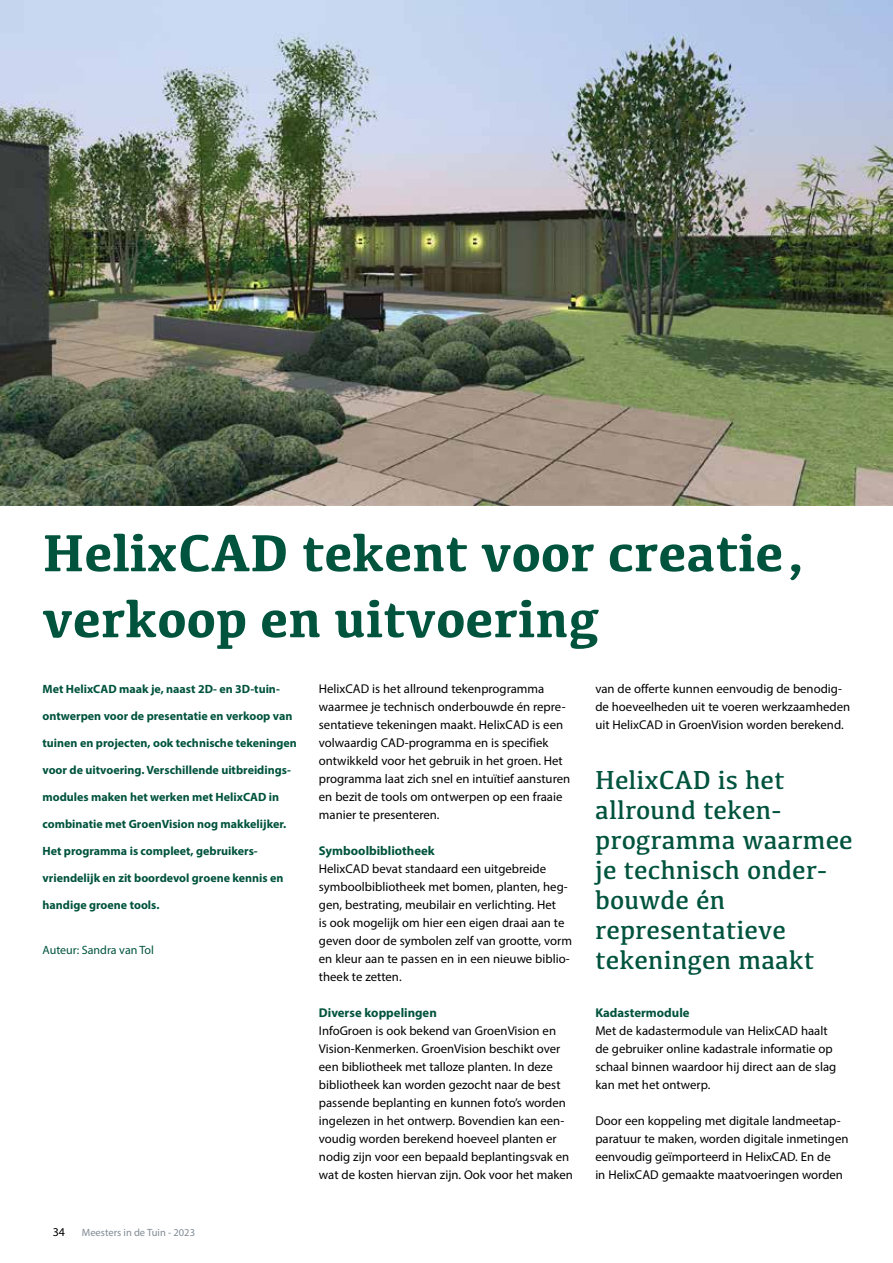
<style>
.page{position:relative;width:893px;height:1263px;background:#fff}
.page>*{position:absolute;margin:0;border:0;box-sizing:border-box;transform-origin:0 0}
.t1{font:700 54px/66px "Kefa";color:#00533d}
.t2{font:27px/30px "Kefa";color:#00533d}
.t3{font:12.75px/18px "Myriad Pro";color:#000}
.t4{font:700 12.75px "Myriad Pro";color:#00533d}
.t5{font:700 12px "Myriad Pro";color:#00533d}
.t6{font:12px "Myriad Pro";color:#00533d}
.t7{font:12px "Myriad Pro";color:#000}
.t8{font:10.5px "Myriad Pro";color:#808b94}
</style>
<div class="page">
<img style="left:0;top:0;width:893px;height:506px">
<h1 class="t1" style="left:43px;top:517px;width:767px">HelixCAD tekent voor creatie, verkoop en uitvoering</h1>
<p class="t5" style="left:43px;top:681px;width:239px">Met HelixCAD maak je, naast 2D- en 3D-tuin-</p>
<p class="t5" style="left:43px;top:708px;width:252px">ontwerpen voor de presentatie en verkoop van</p>
<p class="t5" style="left:43px;top:735px;width:256px">tuinen en projecten, ook technische tekeningen</p>
<p class="t5" style="left:43px;top:762px;width:250px">voor de uitvoering. Verschillende uitbreidings-</p>
<p class="t5" style="left:43px;top:789px;width:238px">modules maken het werken met HelixCAD in</p>
<p class="t5" style="left:43px;top:816px;width:245px">combinatie met GroenVision nog makkelijker.</p>
<p class="t5" style="left:43px;top:843px;width:217px">Het programma is compleet, gebruikers-</p>
<p class="t5" style="left:43px;top:870px;width:243px">vriendelijk en zit boordevol groene kennis en</p>
<p class="t5" style="left:43px;top:897px;width:118px">handige groene tools.</p>
<p class="t6" style="left:43px;top:943px;width:113px">Auteur: Sandra van Tol</p>
<p class="t7" style="left:53px;top:1224px;width:14px">34</p>
<p class="t8" style="left:82px;top:1226px;width:115px">Meesters in de Tuin - 2023</p>
<p class="t3" style="left:319px;top:680px;width:253px">HelixCAD is het allround tekenprogramma waarmee je technisch onderbouwde én repre&shy;sentatieve tekeningen maakt. HelixCAD is een volwaardig CAD-programma en is specifiek ontwikkeld voor het gebruik in het groen. Het programma laat zich snel en intuïtief aansturen en bezit de tools om ontwerpen op een fraaie manier te presenteren.</p>
<p class="t4" style="left:319px;top:842px;width:117px">Symboolbibliotheek</p>
<p class="t3" style="left:319px;top:860px;width:255px">HelixCAD bevat standaard een uitgebreide symboolbibliotheek met bomen, planten, heg&shy;gen, bestrating, meubilair en verlichting. Het<br>is ook mogelijk om hier een eigen draai aan te geven door de symbolen zelf van grootte, vorm en kleur aan te passen en in een nieuwe biblio&shy;theek te zetten.</p>
<p class="t4" style="left:319px;top:1004px;width:119px">Diverse koppelingen</p>
<p class="t3" style="left:319px;top:1022px;width:256px">InfoGroen is ook bekend van GroenVision en Vision-Kenmerken. GroenVision beschikt over een bibliotheek met talloze planten. In deze bibliotheek kan worden gezocht naar de best passende beplanting en kunnen foto’s worden ingelezen in het ontwerp. Bovendien kan een&shy;voudig worden berekend hoeveel planten er nodig zijn voor een bepaald beplantingsvak en wat de kosten hiervan zijn. Ook voor het maken</p>
<p class="t3" style="left:595px;top:680px;width:256px">van de offerte kunnen eenvoudig de benodig&shy;de hoeveelheden uit te voeren werkzaamheden uit HelixCAD in GroenVision worden berekend.</p>
<h2 class="t2" style="left:595px;top:764px;width:259px">HelixCAD is het allround teken&shy;programma waarmee je technisch onder&shy;bouwde én representatieve tekeningen maakt</h2>
<p class="t4" style="left:595px;top:1004px;width:96px">Kadastermodule</p>
<p class="t3" style="left:595px;top:1022px;width:242px">Met de kadastermodule van HelixCAD haalt de gebruiker online kadastrale informatie op schaal binnen waardoor hij direct aan de slag kan met het ontwerp.</p>
<p class="t3" style="left:595px;top:1112px;width:255px">Door een koppeling met digitale landmeetap&shy;paratuur te maken, worden digitale inmetingen eenvoudig geïmporteerd in HelixCAD. En de<br>in HelixCAD gemaakte maatvoeringen worden</p>
</div>
